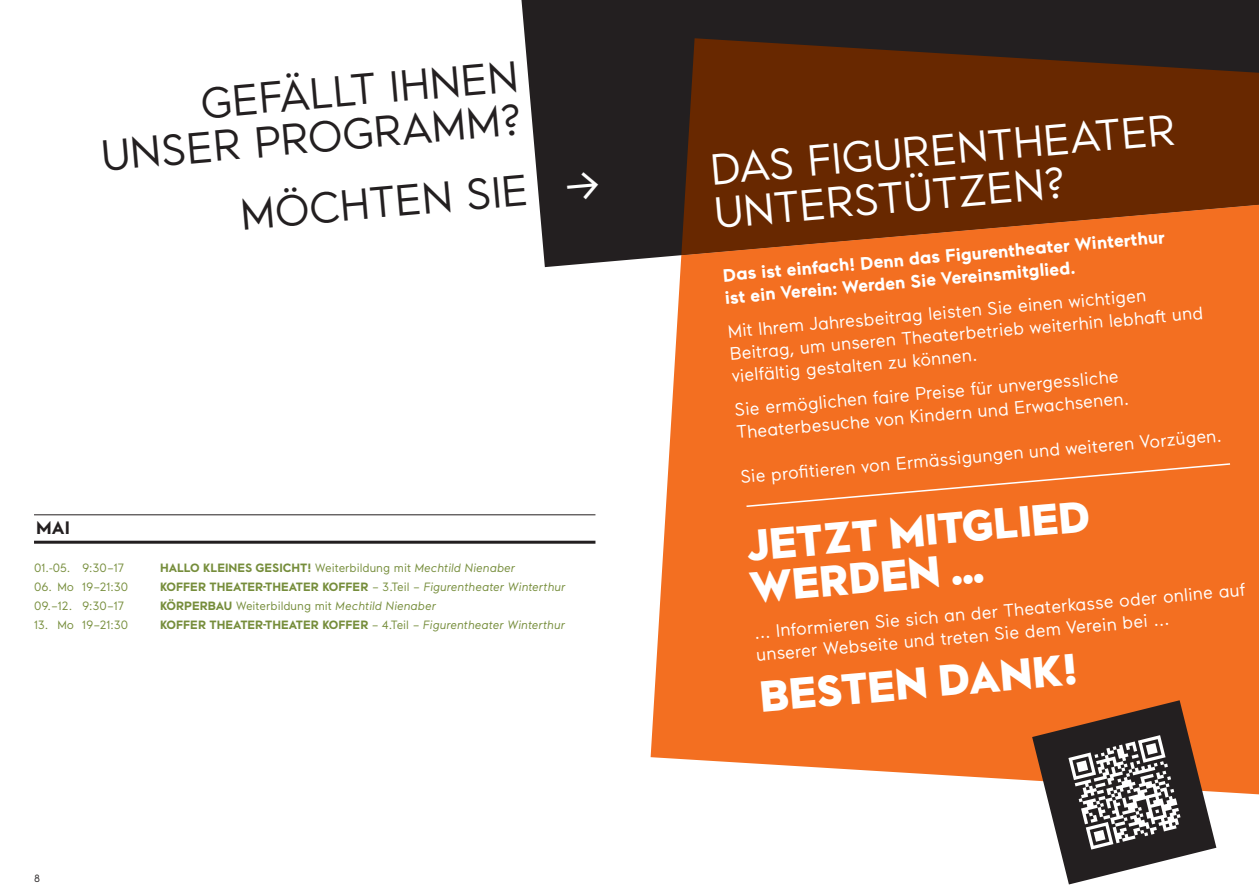
<style>
.page{position:relative;width:1259px;height:893px;background:#fff}
.page>*{position:absolute;margin:0;border:0;box-sizing:border-box;transform-origin:0 0}
.t1{font:43.5px/43.5px "Maax";color:#231f20;text-align:right}
.t2{font:900 43.5px/42px "Maax";color:#fff}
.t3{font:43.5px/43.5px "Maax";color:#fff}
.t4{font:18px/22.5px "Maax";color:#fff}
.t5{font:700 18px/22.5px "Maax";color:#fff}
.t6{font:700 18px "Maax";color:#231f20}
.t7{font:700 12px "Maax";color:#768d3b}
.t8{font:12px "Maax";color:#768d3b}
.t9{font:10.5px "Maax";color:#231f20}
.s1{font-weight:400}
.s2{font-weight:400;font-style:italic}
.s3{font-weight:700}
.s4{font-style:italic}
</style>
<div class="page">
<div style="left:521px;top:0;width:738px;height:267px;background:#231f20"></div>
<hr style="left:34px;top:514px;width:561px;height:1px;background:#231f20">
<hr style="left:34px;top:541px;width:561px;height:3px;background:#231f20">
<div style="left:650px;top:205px;width:609px;height:589px;background:#f36f21"></div>
<svg style="left:681px;top:38px;width:578px;height:217px;background:#712f06"></svg>
<div style="left:745px;top:462px;width:486px;height:46px;background:#f36f21"></div>
<svg style="left:1032px;top:700px;width:184px;height:184px"></svg>
<svg style="left:566px;top:171px;width:33px;height:29px"></svg>
<h1 class="t1" style="left:95px;top:89px;width:424px;rotate:-5deg">GEFÄLLT IHNEN<br>UNSER PROGRAMM?</h1>
<h1 class="t1" style="left:238px;top:191px;width:290px;rotate:-5deg">MÖCHTEN SIE</h1>
<p class="t6" style="left:36px;top:516px;width:35px">MAI</p>
<p class="t8" style="left:34px;top:560px;width:91px">01.-05. 9:30–17</p>
<p class="t7" style="left:160px;top:560px;width:356px">HALLO KLEINES GESICHT! <span class="s1">Weiterbildung mit</span> <span class="s2">Mechtild Nienaber</span></p>
<p class="t8" style="left:34px;top:579px;width:96px">06. Mo 19–21:30</p>
<p class="t7" style="left:160px;top:579px;width:407px">KOFFER THEATER-THEATER KOFFER <span class="s1">– 3.Teil –</span> <span class="s2">Figurentheater Winterthur</span></p>
<p class="t8" style="left:34px;top:598px;width:91px">09.–12. 9:30–17</p>
<p class="t8" style="left:160px;top:598px;width:277px"><span class="s3">KÖRPERBAU</span> Weiterbildung mit <span class="s4">Mechtild Nienaber</span></p>
<p class="t8" style="left:34px;top:617px;width:96px">13. Mo 19–21:30</p>
<p class="t7" style="left:160px;top:617px;width:406px">KOFFER THEATER-THEATER KOFFER <span class="s1">– 4.Teil –</span> <span class="s2">Figurentheater Winterthur</span></p>
<p class="t9" style="left:34px;top:871px;width:7px">8</p>
<h1 class="t3" style="left:708px;top:146px;width:468px;rotate:-5deg">DAS FIGURENTHEATER<br>UNTERSTÜTZEN?</h1>
<p class="t5" style="left:722px;top:263px;width:445px;rotate:-5deg">Das ist einfach! Denn das Figurentheater Winterthur ist ein Verein: Werden Sie Vereinsmitglied.</p>
<p class="t4" style="left:727px;top:319px;width:476px;rotate:-5deg">Mit Ihrem Jahresbeitrag leisten Sie einen wichtigen<br>Beitrag, um unseren Theaterbetrieb weiterhin lebhaft und vielfältig gestalten zu können.</p>
<p class="t4" style="left:733px;top:398px;width:395px;rotate:-5deg">Sie ermöglichen faire Preise für unvergessliche<br>Theaterbesuche von Kindern und Erwachsenen.</p>
<p class="t4" style="left:739px;top:465px;width:484px;rotate:-5deg">Sie profi tieren von Ermässigungen und weiteren Vorzügen.</p>
<h1 class="t2" style="left:744px;top:523px;width:346px;rotate:-5deg">JETZT MITGLIED<br>WERDEN ...</h1>
<p class="t4" style="left:753px;top:620px;width:494px;rotate:-5deg">... Informieren Sie sich an der Theaterkasse oder online auf unserer Webseite und treten Sie dem Verein bei ...</p>
<h1 class="t2" style="left:758px;top:674px;width:320px;rotate:-5deg">BESTEN DANK!</h1>
</div>
